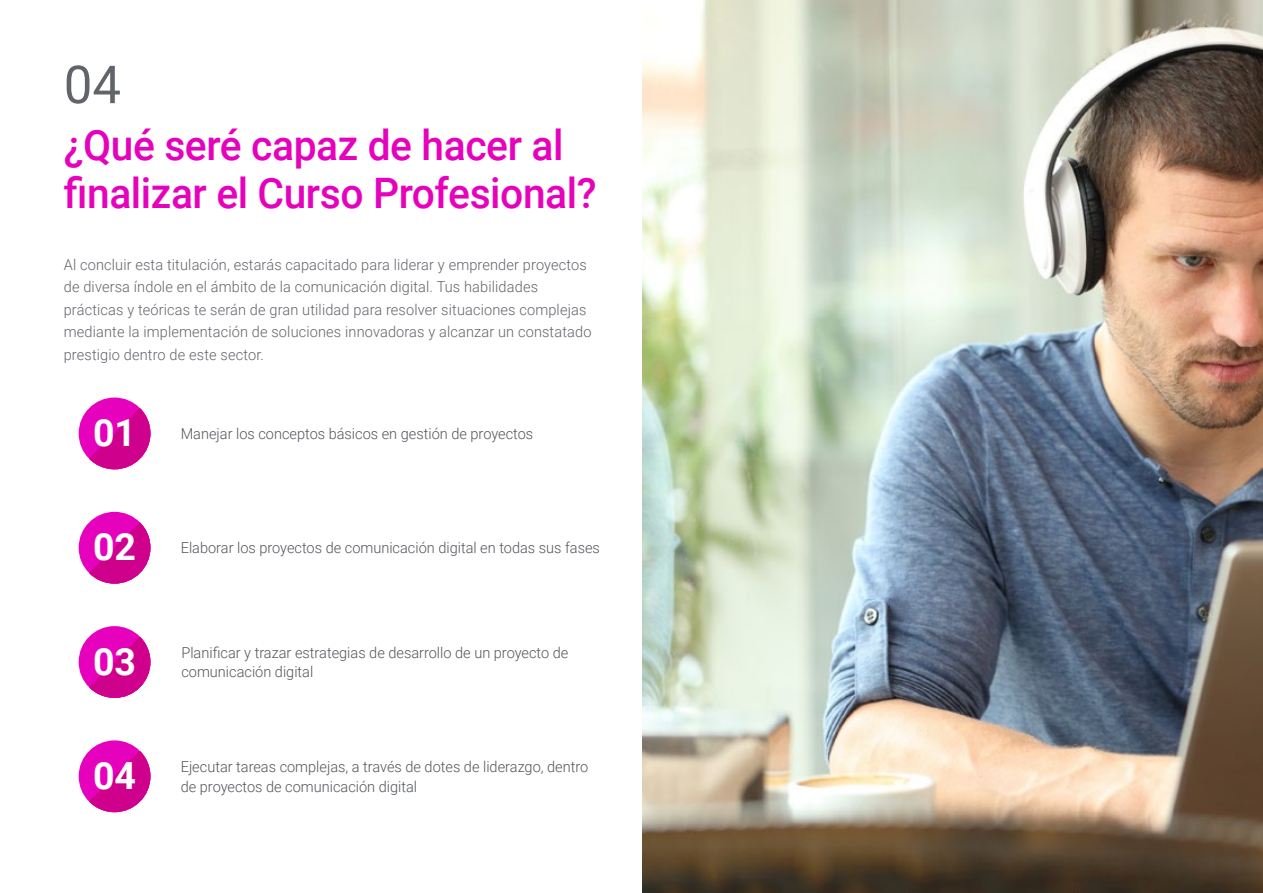
<style>
.page{position:relative;width:1263px;height:893px;background:#fff}
.page>*{position:absolute;margin:0;border:0;box-sizing:border-box;transform-origin:0 0}
.t1{font:52.5px "Roboto";color:#61646a}
.t2{font:500 42px/48px "Roboto";letter-spacing:-.01em;color:#e602bd}
.t3{font:700 37.5px "Roboto";color:#fff}
.t4{font:300 15px/22.5px "Roboto";letter-spacing:.01em;color:#61646a}
.t5{font:300 15px/19.5px "Roboto";color:#52555b}
</style>
<div class="page">
<div style="left:79px;top:512px;width:71px;height:72px;background:#e602bd;border-radius:50%"></div>
<svg style="left:89px;top:522px;width:61px;height:62px"></svg>
<div style="left:79px;top:740px;width:71px;height:72px;background:#e602bd;border-radius:50%"></div>
<svg style="left:89px;top:751px;width:61px;height:61px"></svg>
<div style="left:79px;top:626px;width:71px;height:72px;background:#e602bd;border-radius:50%"></div>
<svg style="left:89px;top:637px;width:61px;height:61px"></svg>
<div style="left:79px;top:398px;width:71px;height:71px;background:#e602bd;border-radius:50%"></div>
<svg style="left:89px;top:408px;width:61px;height:61px"></svg>
<img style="left:642px;top:0;width:621px;height:893px">
<h1 class="t1" style="left:64px;top:48px;width:59px">04</h1>
<h2 class="t2" style="left:64px;top:119px;width:534px">¿Qué seré capaz de hacer al finalizar el Curso Profesional?</h2>
<p class="t4" style="left:64px;top:253px;width:529px">Al concluir esta titulación, estarás capacitado para liderar y emprender proyectos de diversa índole en el ámbito de la comunicación digital. Tus habilidades prácticas y teóricas te serán de gran utilidad para resolver situaciones complejas mediante la implementación de soluciones innovadoras y alcanzar un constatado prestigio dentro de este sector.</p>
<h3 class="t3" style="left:93px;top:407px;width:45px">01</h3>
<p class="t5" style="left:181px;top:423px;width:354px">Manejar los conceptos básicos en gestión de proyectos</p>
<h3 class="t3" style="left:93px;top:521px;width:45px">02</h3>
<p class="t5" style="left:181px;top:538px;width:421px">Elaborar los proyectos de comunicación digital en todas sus fases</p>
<h3 class="t3" style="left:93px;top:635px;width:45px">03</h3>
<p class="t5" style="left:181px;top:642px;width:388px">Planificar y trazar estrategias de desarrollo de un proyecto de comunicación digital</p>
<h3 class="t3" style="left:93px;top:749px;width:45px">04</h3>
<p class="t5" style="left:181px;top:756px;width:409px">Ejecutar tareas complejas, a través de dotes de liderazgo, dentro de proyectos de comunicación digital</p>
</div>
